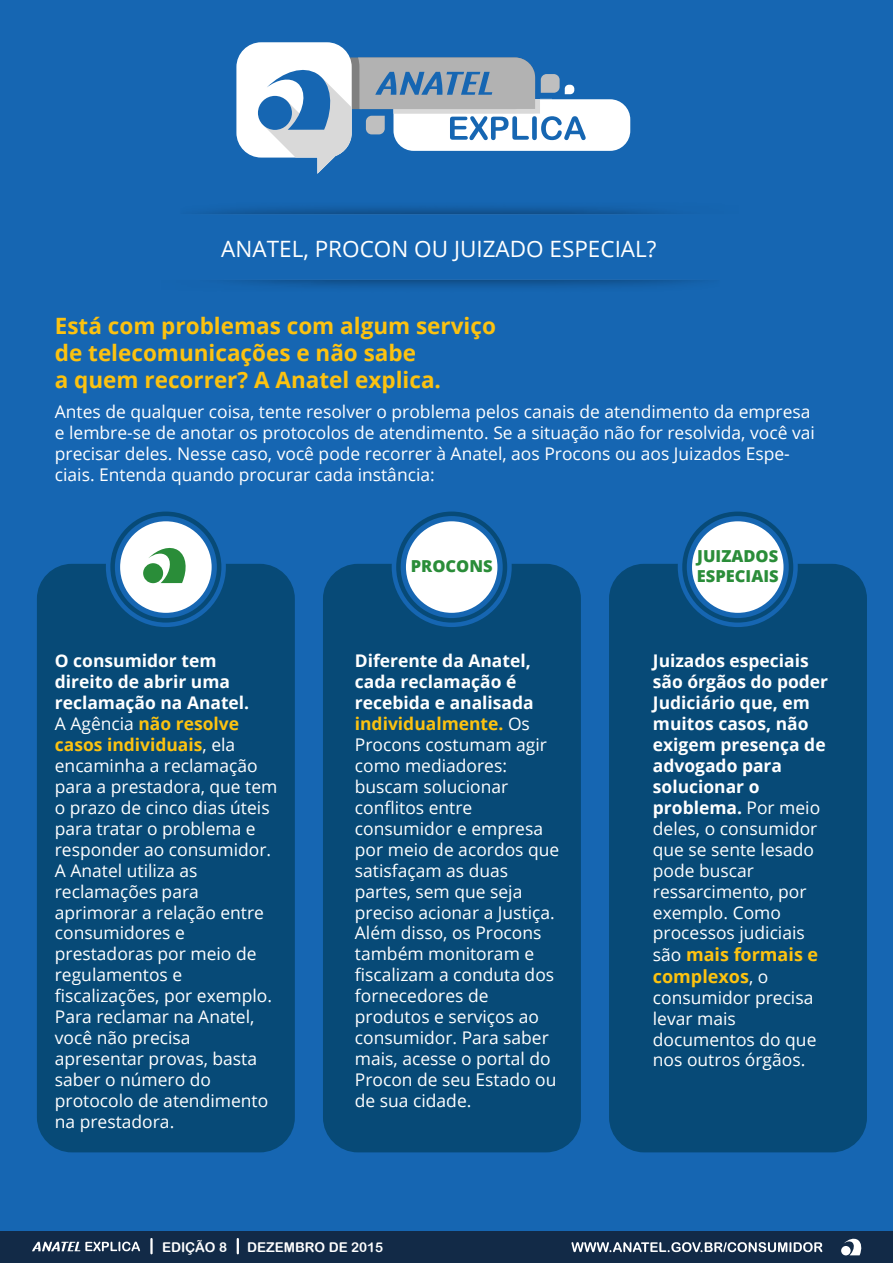
<style>
.page{position:relative;width:893px;height:1263px;background:#fff}
.page>*{position:absolute;margin:0;border:0;box-sizing:border-box;transform-origin:0 0}
.t1{font:700 22.5px/27px "Open Sans";color:#fcc210}
.t2{font:22.5px "Open Sans";color:#fff}
.t3{font:700 18px/21.6px "Open Sans";color:#fcc210}
.t4{font:17.4px/21px "Open Sans";color:#fff}
.t5{font:700 17.4px/21px "Open Sans";color:#fff}
.t6{font:800 16.5px/19.8px "Open Sans";color:#2a8d39}
.t7{font:13.5px "Arial Rounded MT Bold";color:#fff}
.s1{font-weight:700}
.s2{font-weight:700;color:#fcc210}
.s3{font-weight:400}
.s4{font-weight:400;font-size:17.4px;color:#fff}
</style>
<div class="page">
<div style="left:0;top:0;width:893px;height:1262px;background:#1666b2"></div>
<div style="left:37px;top:564px;width:258px;height:588px;background:#074a77;border-radius:35px"></div>
<div style="left:323px;top:564px;width:258px;height:588px;background:#074a77;border-radius:35px"></div>
<div style="left:609px;top:564px;width:258px;height:588px;background:#074a77;border-radius:35px"></div>
<img style="left:198px;top:207px;width:476px;height:8px">
<img style="left:226px;top:279px;width:476px;height:8px">
<div style="left:298px;top:57px;width:237px;height:52px;background:#808080;border-radius:20px"></div>
<svg style="left:236px;top:42px;width:116px;height:132px"></svg>
<div style="left:258px;top:96px;width:34px;height:34px;background:#1666b2;border-radius:50%"></div>
<svg style="left:358px;top:57px;width:272px;height:94px"></svg>
<svg style="left:106px;top:507px;width:120px;height:120px;fill:#1666b2"></svg>
<div style="left:110px;top:512px;width:111px;height:110px;border:4px solid #074a77;border-radius:50%"></div>
<div style="left:120px;top:521px;width:92px;height:92px;background:#fff;border-radius:50%"></div>
<svg style="left:392px;top:507px;width:120px;height:120px;fill:#1666b2"></svg>
<div style="left:396px;top:512px;width:111px;height:110px;border:4px solid #074a77;border-radius:50%"></div>
<div style="left:406px;top:521px;width:91px;height:92px;background:#fff;border-radius:50%"></div>
<svg style="left:678px;top:507px;width:120px;height:120px;fill:#1666b2"></svg>
<div style="left:682px;top:512px;width:111px;height:110px;border:4px solid #074a77;border-radius:50%"></div>
<div style="left:692px;top:521px;width:91px;height:92px;background:#fff;border-radius:50%"></div>
<svg style="left:148px;top:547px;width:38px;height:36px"></svg>
<div style="left:143px;top:563px;width:20px;height:20px;background:#2a8d39;border-radius:50%"></div>
<div style="left:0;top:1231px;width:893px;height:32px;background:#122a47"></div>
<svg style="left:843px;top:1238px;width:19px;height:17px"></svg>
<div style="left:841px;top:1246px;width:10px;height:9px;background:#fff;border-radius:50%"></div>
<svg style="left:32px;top:1242px;width:108px;height:9px"></svg>
<hr style="left:150px;top:1239px;width:3px;height:14px;background:#fff">
<svg style="left:237px;top:1239px;width:2px;height:14px"></svg>
<svg style="left:571px;top:1242px;width:251px;height:10px"></svg>
<p class="t2" style="left:221px;top:233px;width:437px">ANATEL, PROCON OU JUIZADO ESPECIAL?</p>
<p class="t1" style="left:55px;top:311px;width:443px">Está com problemas com algum serviço de telecomunicações e não sabe<br>a quem recorrer? A Anatel explica.</p>
<p class="t4" style="left:55px;top:400px;width:761px">Antes de qualquer coisa, tente resolver o problema pelos canais de atendimento da empresa e lembre-se de anotar os protocolos de atendimento. Se a situação não for resolvida, você vai precisar deles. Nesse caso, você pode recorrer à Anatel, aos Procons ou aos Juizados Espe&shy;ciais. Entenda quando procurar cada instância:</p>
<p class="t4" style="left:55px;top:650px;width:224px"><span class="s1">O consumidor tem direito de abrir uma reclamação na Anatel.<br></span>A Agência <span class="s2">não resolve casos individuais</span>, ela encaminha a reclamação para a prestadora, que tem o prazo de cinco dias úteis para tratar o problema e responder ao consumidor.<br>A Anatel utiliza as reclamações para aprimorar a relação entre consumidores e prestadoras por meio de regulamentos e fiscalizações, por exemplo.<br>Para reclamar na Anatel, você não precisa apresentar provas, basta saber o número do protocolo de atendimento na prestadora.</p>
<p class="t6" style="left:411px;top:555px;width:83px">PROCONS</p>
<p class="t6" style="left:697px;top:545px;width:83px">JUIZADOS<br>ESPECIAIS</p>
<p class="t4" style="left:355px;top:650px;width:206px"><span class="s1">Diferente da Anatel, cada reclamação é recebida e analisada </span><span class="s2">individualmente.</span> Os<br>Procons costumam agir como mediadores: buscam solucionar conflitos entre consumidor e empresa por meio de acordos que satisfaçam as duas partes, sem que seja preciso acionar a Justiça.<br>Além disso, os Procons também monitoram e fiscalizam a conduta dos fornecedores de produtos e serviços ao consumidor. Para saber mais, acesse o portal do<br>Procon de seu Estado ou de sua cidade.</p>
<p class="t5" style="left:653px;top:650px;width:177px">Juizados especiais são órgãos do poder<br>Judiciário que, em muitos casos, não exigem presença de advogado para solucionar o problema. <span class="s3">Por meio deles, o consumidor que se sente lesado pode buscar ressarcimento, por exemplo. Como processos judiciais</span></p>
<p class="t3" style="left:653px;top:943px;width:167px"><span class="s4">são</span> mais formais e complexos<span class="s4">, o</span></p>
<p class="t4" style="left:653px;top:986px;width:165px">consumidor precisa levar mais documentos do que nos outros órgãos.</p>
<p class="t7" style="left:162px;top:1239px;width:67px">EDIÇÃO 8</p>
<p class="t7" style="left:247px;top:1239px;width:137px">DEZEMBRO DE 2015</p>
</div>
